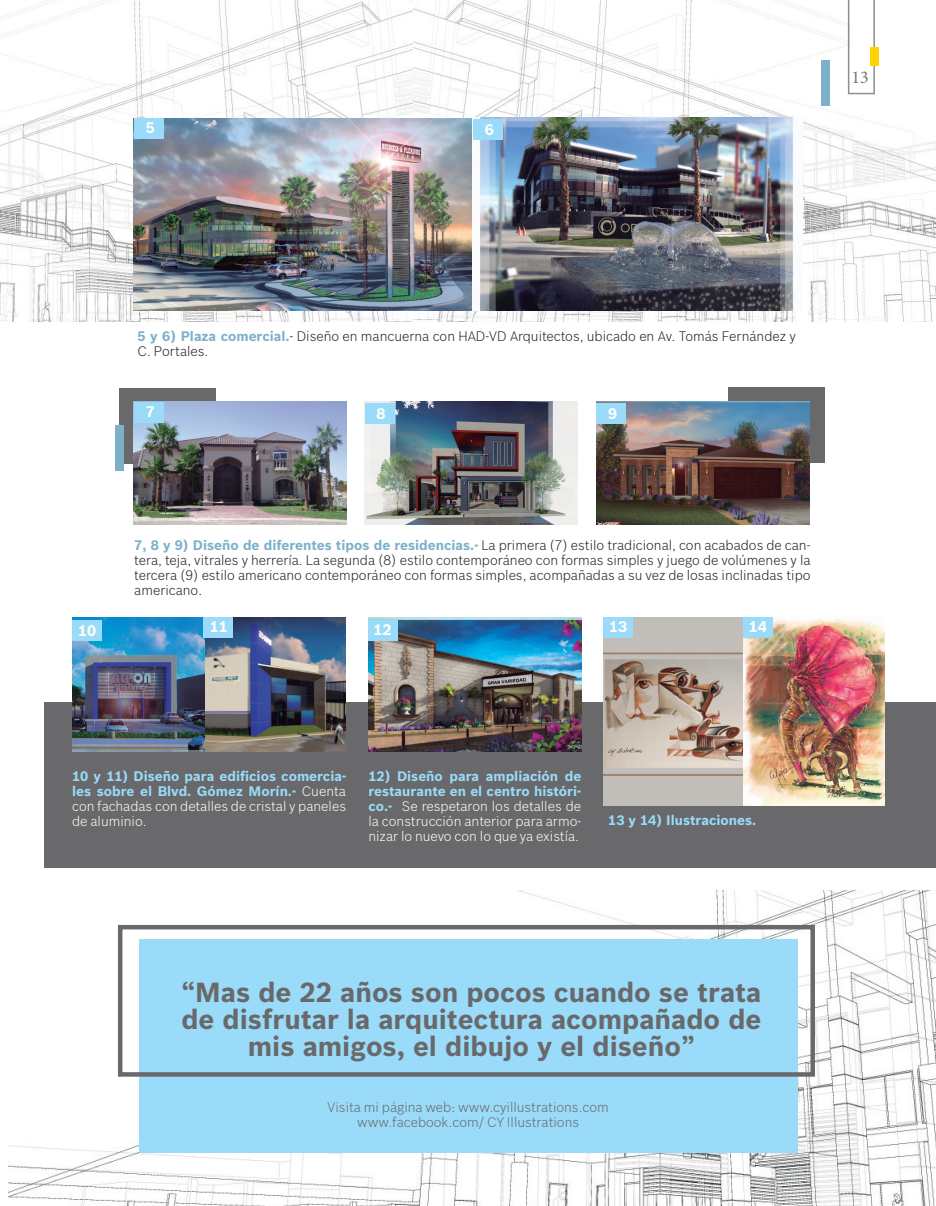
<style>
.page{position:relative;width:936px;height:1206px;background:#fff}
.page>*{position:absolute;margin:0;border:0;box-sizing:border-box;transform-origin:0 0}
.t1{font:700 27px/27px "Bosch Sans";color:#69696c;text-align:center}
.t2{font:18px "Minion Pro";color:#76787b}
.t3{font:700 15px "Bosch Sans";color:#fff}
.t4{font:300 13.5px/15px "Bosch Sans";color:#231f20}
.t5{font:300 13.5px/15px "Bosch Sans";color:#fff;text-align:justify}
.t6{font:700 13.5px/15px "Bosch Sans";color:#99dbf8;text-align:justify}
.t7{font:300 13.5px/15px "Bosch Sans";color:#69696c;text-align:center}
.s1{font-weight:700;color:#7cb1c9}
.s2{font-weight:300;color:#fff}
.s3{font-weight:700;color:#99dbf8}
</style>
<div class="page">
<img style="left:0;top:0;width:935px;height:322px">
<img style="left:9px;top:890px;width:926px;height:315px">
<div style="left:139px;top:938px;width:657px;height:213px;background:#99dbf8"></div>
<div style="left:44px;top:702px;width:891px;height:165px;background:#69696c"></div>
<div style="left:119px;top:388px;width:96px;height:75px;background:#69696c"></div>
<div style="left:727px;top:386px;width:96px;height:76px;background:#69696c"></div>
<svg style="left:847px;top:0;width:27px;height:94px"></svg>
<div style="left:869px;top:47px;width:9px;height:19px;background:#fed304"></div>
<img style="left:133px;top:119px;width:339px;height:191px">
<img style="left:472px;top:117px;width:329px;height:193px">
<img style="left:133px;top:401px;width:213px;height:123px">
<img style="left:365px;top:401px;width:212px;height:123px">
<img style="left:596px;top:401px;width:213px;height:123px">
<img style="left:72px;top:617px;width:273px;height:134px">
<img style="left:368px;top:617px;width:213px;height:134px">
<div style="left:603px;top:617px;width:140px;height:187px;background:#c1beb9"></div>
<img style="left:603px;top:637px;width:140px;height:139px">
<img style="left:743px;top:617px;width:140px;height:187px">
<div style="left:115px;top:425px;width:8px;height:45px;background:#7cb1c9"></div>
<div style="left:820px;top:60px;width:9px;height:46px;background:#7cb1c9"></div>
<div style="left:134px;top:117px;width:29px;height:21px;background:#99dbf8"></div>
<div style="left:473px;top:119px;width:29px;height:21px;background:#99dbf8"></div>
<div style="left:134px;top:401px;width:29px;height:21px;background:#99dbf8"></div>
<div style="left:365px;top:403px;width:29px;height:21px;background:#99dbf8"></div>
<div style="left:596px;top:403px;width:29px;height:21px;background:#99dbf8"></div>
<div style="left:72px;top:620px;width:29px;height:21px;background:#99dbf8"></div>
<div style="left:204px;top:616px;width:29px;height:21px;background:#99dbf8"></div>
<div style="left:368px;top:620px;width:29px;height:21px;background:#99dbf8"></div>
<div style="left:603px;top:617px;width:29px;height:20px;background:#99dbf8"></div>
<div style="left:743px;top:617px;width:29px;height:20px;background:#99dbf8"></div>
<div style="left:118px;top:924px;width:696px;height:152px;border:4px solid #69696c"></div>
<p class="t3" style="left:146px;top:118px;width:11px">5</p>
<p class="t3" style="left:484px;top:120px;width:11px">6</p>
<h2 class="t2" style="left:851px;top:65px;width:19px">13</h2>
<p class="t4" style="left:137px;top:328px;width:659px"><span class="s1">5 y 6) Plaza comercial.</span>- Diseño en mancuerna con HAD-VD Arquitectos, ubicado en Av. Tomás Fernández y<br>C. Portales.</p>
<p class="t3" style="left:146px;top:402px;width:11px">7</p>
<p class="t3" style="left:376px;top:404px;width:11px">8</p>
<p class="t3" style="left:607px;top:404px;width:11px">9</p>
<p class="t4" style="left:134px;top:537px;width:677px;text-align:justify"><span class="s1">7, 8 y 9) Diseño de diferentes tipos de residencias.-</span> La primera (7) estilo tradicional, con acabados de can&shy;tera, teja, vitrales y herrería. La segunda (8) estilo contemporáneo con formas simples y juego de volúmenes y la tercera (9) estilo americano contemporáneo con formas simples, acompañadas a su vez de losas inclinadas tipo americano.</p>
<p class="t3" style="left:78px;top:620px;width:20px">10</p>
<p class="t3" style="left:210px;top:617px;width:20px">11</p>
<p class="t3" style="left:373px;top:620px;width:20px">12</p>
<p class="t3" style="left:609px;top:617px;width:20px">13</p>
<p class="t3" style="left:748px;top:617px;width:20px">14</p>
<p class="t6" style="left:72px;top:768px;width:275px">10 y 11) Diseño para edificios comercia&shy;les sobre el Blvd. Gómez Morín.- <span class="s2">Cuenta con fachadas con detalles de cristal y paneles de aluminio.</span></p>
<p class="t5" style="left:368px;top:768px;width:214px"><span class="s3">12) Diseño para ampliación de restaurante en el centro históri&shy;co.-</span> Se respetaron los detalles de la construcción anterior para armo&shy;nizar lo nuevo con lo que ya existía.</p>
<p class="t6" style="left:608px;top:812px;width:149px">13 y 14) Ilustraciones.</p>
<h1 class="t1" style="left:181px;top:978px;width:581px">“Mas de 22 años son pocos cuando se trata de disfrutar la arquitectura acompañado de mis amigos, el dibujo y el diseño”</h1>
<p class="t7" style="left:327px;top:1098px;width:282px">Visita mi página web: www.cyillustrations.com www.facebook.com/ CY Illustrations</p>
</div>
